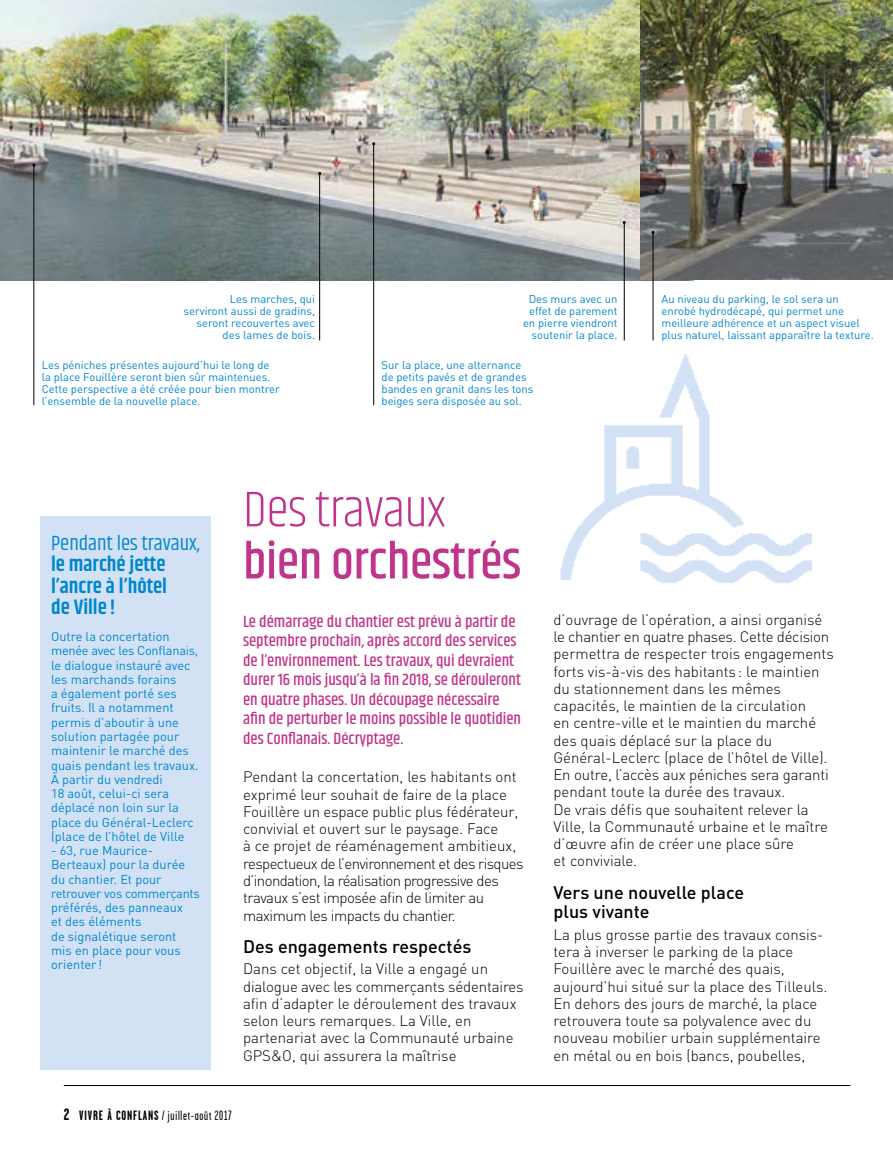
<style>
.page{position:relative;width:893px;height:1149px;background:#fff}
.page>*{position:absolute;margin:0;border:0;box-sizing:border-box;transform-origin:0 0}
.t1{font:500 51.75px "Khand";letter-spacing:-.01em;color:#c1348b}
.t2{font:300 51.75px "Khand";letter-spacing:-.01em;color:#c1348b}
.t3{font:600 21px/21.5px "Khand";color:#0086ce;text-align:justify}
.t4{font:21px "Khand";color:#0086ce}
.t5{font:500 18px/19.5px "DIN";color:#000}
.t6{font:500 16.5px/19.5px "Khand";color:#c1348b}
.t7{font:300 15px/17.2px "DIN";color:#000}
.t8{font:300 15px/17.2px "DIN";letter-spacing:-.02em;color:#000}
.t9{font:13.5px "Garage Gothic FB";letter-spacing:.06em;color:#000}
.t10{font:12.75px/14.2px "DIN";color:#0086ce}
.t11{font:11.25px/12px "DIN";color:#0086ce}
.s1{font-family:"Garage Gothic";font-weight:700;font-size:16.5px}
.s2{font-family:"Garage Gothic";font-weight:700}
</style>
<div class="page">
<hr style="left:64px;top:1084px;width:786px;height:1px;background:#000">
<img style="left:560px;top:332px;width:252px;height:251px">
<div style="left:41px;top:515px;width:170px;height:553px;background:#d2e2f4"></div>
<img style="left:0;top:0;width:641px;height:280px">
<img style="left:641px;top:0;width:252px;height:280px">
<hr style="left:319px;top:173px;width:1px;height:167px;background:#000">
<hr style="left:373px;top:144px;width:1px;height:261px;background:#000">
<hr style="left:624px;top:222px;width:1px;height:118px;background:#000">
<hr style="left:653px;top:232px;width:1px;height:108px;background:#000">
<hr style="left:33px;top:165px;width:1px;height:240px;background:#000">
<p class="t11" style="left:183px;top:293px;width:133px;text-align:right">Les marches, qui serviront aussi de gradins, seront recouvertes avec des lames de bois.</p>
<p class="t11" style="left:523px;top:293px;width:96px;text-align:right">Des murs avec un effet de parement en pierre viendront soutenir la place.</p>
<p class="t11" style="left:42px;top:359px;width:240px">Les péniches présentes aujourd’hui le long de la place Fouillère seront bien sûr maintenues.<br>Cette perspective a été créée pour bien montrer l’ensemble de la nouvelle place.</p>
<p class="t11" style="left:382px;top:359px;width:153px">Sur la place, une alternance de petits pavés et de grandes bandes en granit dans les tons beiges sera disposée au sol.</p>
<p class="t11" style="left:661px;top:293px;width:214px">Au niveau du parking, le sol sera un enrobé hydrodécapé, qui permet une meilleure adhérence et un aspect visuel plus naturel, laissant apparaître la texture.</p>
<h2 class="t4" style="left:51px;top:530px;width:150px">Pendant les travaux,</h2>
<h2 class="t3" style="left:51px;top:554px;width:118px">le marché jette l’ancre à l’hôtel de Ville !</h2>
<p class="t10" style="left:51px;top:629px;width:149px">Outre la concertation menée avec les Conflanais, le dialogue instauré avec les marchands forains<br>a également porté ses fruits. Il a notamment permis d’aboutir à une solution partagée pour maintenir le marché des quais pendant les travaux.<br>À partir du vendredi<br>18 août, celui-ci sera déplacé non loin sur la place du Général-Leclerc (place de l’hôtel de Ville</p>
<p class="t10" style="left:51px;top:843px;width:150px">- 63, rue Maurice-<br>Berteaux) pour la durée du chantier. Et pour retrouver vos commerçants préférés, des panneaux<br>et des éléments<br>de signalétique seront mis en place pour vous orienter !</p>
<h1 class="t2" style="left:243px;top:478px;width:204px">Des travaux</h1>
<h1 class="t1" style="left:243px;top:529px;width:280px">bien orchestrés</h1>
<p class="t6" style="left:243px;top:612px;width:280px">Le démarrage du chantier est prévu à partir de septembre prochain, après accord des services de l’environnement. Les travaux, qui devraient durer 16 mois jusqu’à la fin 2018, se dérouleront en quatre phases. Un découpage nécessaire afin de perturber le moins possible le quotidien des Conflanais. Décryptage.</p>
<p class="t8" style="left:243px;top:767px;width:282px">Pendant la concertation, les habitants ont exprimé leur souhait de faire de la place Fouillère un espace public plus fédérateur, convivial et ouvert sur le paysage. Face<br>à ce projet de réaménagement ambitieux, respectueux de l’environnement et des risques d’inondation, la réalisation progressive des travaux s’est imposée afin de limiter au maximum les impacts du chantier.</p>
<p class="t5" style="left:243px;top:935px;width:230px">Des engagements respectés</p>
<p class="t7" style="left:243px;top:959px;width:282px">Dans cet objectif, la Ville a engagé un dialogue avec les commerçants sédentaires afin d’adapter le déroulement des travaux selon leurs remarques. La Ville, en partenariat avec la Communauté urbaine GPS&amp;O, qui assurera la maîtrise</p>
<p class="t9" style="left:64px;top:1107px;width:169px"><span class="s1">2</span> <span class="s2">VIVRE À CONFLANS</span> / juillet-août 2017</p>
<p class="t7" style="left:553px;top:610px;width:282px">d’ouvrage de l’opération, a ainsi organisé le chantier en quatre phases. Cette décision permettra de respecter trois engagements forts vis-à-vis des habitants : le maintien du stationnement dans les mêmes capacités, le maintien de la circulation<br>en centre-ville et le maintien du marché des quais déplacé sur la place du Général-Leclerc (place de l’hôtel de Ville).<br>En outre, l’accès aux péniches sera garanti pendant toute la durée des travaux.<br>De vrais défis que souhaitent relever la Ville, la Communauté urbaine et le maître d’œuvre afin de créer une place sûre<br>et conviviale.</p>
<p class="t5" style="left:553px;top:881px;width:192px">Vers une nouvelle place plus vivante</p>
<p class="t7" style="left:553px;top:924px;width:276px">La plus grosse partie des travaux consis&shy;tera à inverser le parking de la place Fouillère avec le marché des quais, aujourd’hui situé sur la place des Tilleuls.<br>En dehors des jours de marché, la place retrouvera toute sa polyvalence avec du nouveau mobilier urbain supplémentaire en métal ou en bois (bancs, poubelles,</p>
</div>
